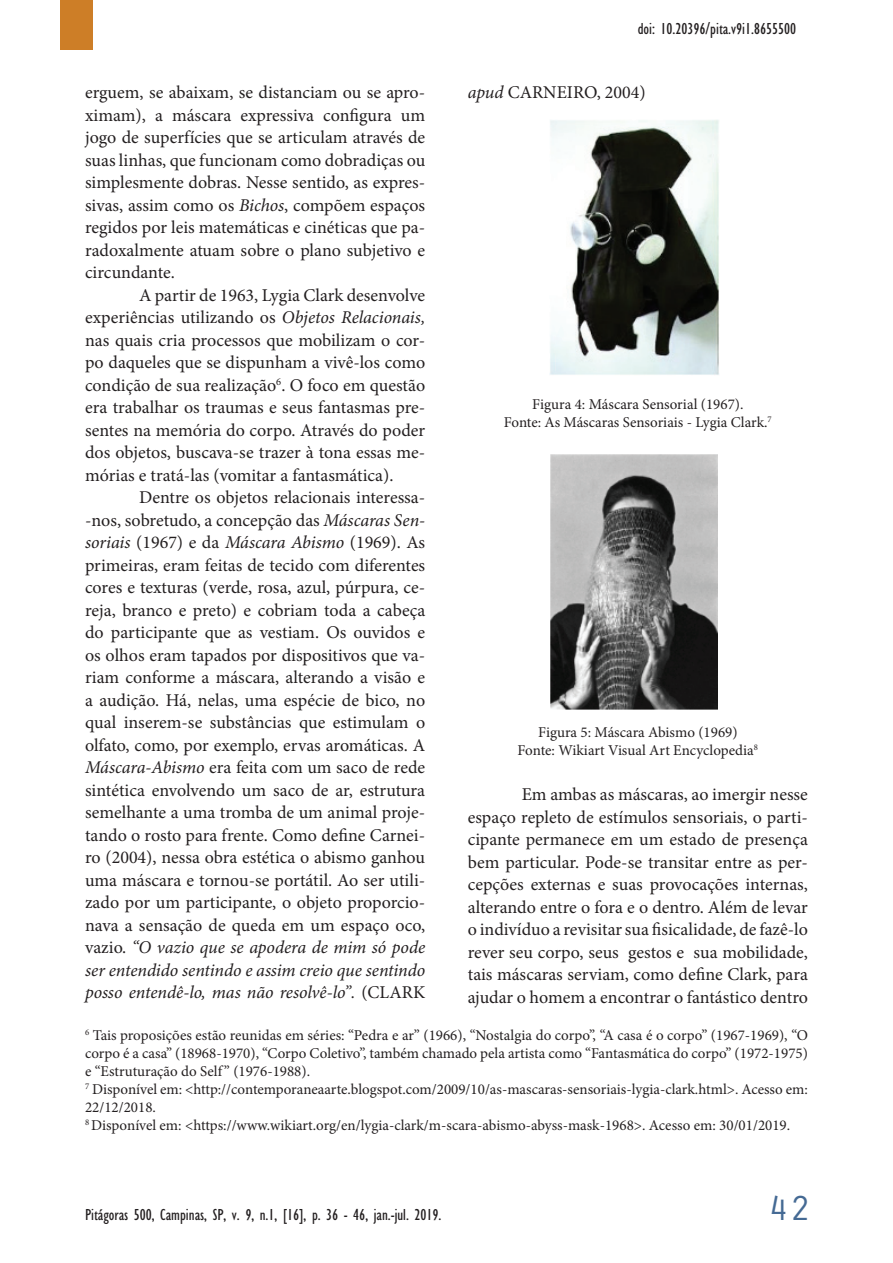
<style>
.page{position:relative;width:893px;height:1263px;background:#fff}
.page>*{position:absolute;margin:0;border:0;box-sizing:border-box;transform-origin:0 0}
.t1{font:36px "Orator Std";color:#456a94}
.t2{font:18px/22.5px "Minion Pro";color:#231f20;text-align:justify}
.t3{font:condensed 16.5px "M Gill Sans";color:#231f20}
.t4{font:15px/18px "Minion Pro";color:#231f20;text-align:center}
.s1{font-style:italic}
</style>
<div class="page">
<div style="left:60px;top:0;width:32px;height:50px;background:#cd7e27"></div>
<img style="left:549px;top:120px;width:170px;height:255px">
<img style="left:550px;top:454px;width:167px;height:256px">
<p class="t3" style="left:638px;top:19px;width:160px">doi: 10.20396/pita.v9i1.8655500</p>
<p class="t2" style="left:85px;top:81px;width:342px">erguem, se abaixam, se distanciam ou se apro&shy;ximam), a máscara expressiva configura um jogo de superfícies que se articulam através de suas linhas, que funcionam como dobradiças ou simplesmente dobras. Nesse sentido, as expres&shy;sivas, assim como os <span class="s1">Bichos</span>, compõem espaços regidos por leis matemáticas e cinéticas que pa&shy;radoxalmente atuam sobre o plano subjetivo e circundante.</p>
<p class="t2" style="left:85px;top:284px;width:342px;text-indent:54px">A partir de 1963, Lygia Clark desenvolve experiências utilizando os <span class="s1">Objetos Relacionais, </span>nas quais cria processos que mobilizam o cor&shy;po daqueles que se dispunham a vivê-los como condição de sua realização<sup>6</sup>. O foco em questão era trabalhar os traumas e seus fantasmas pre&shy;sentes na memória do corpo. Através do poder dos objetos, buscava-se trazer à tona essas me&shy;mórias e tratá-las (vomitar a fantasmática).</p>
<p class="t2" style="left:85px;top:486px;width:342px;text-indent:54px">Dentre os objetos relacionais interessa--nos, sobretudo, a concepção das <span class="s1">Máscaras Sen&shy;soriais</span> (1967) e da <span class="s1">Máscara Abismo</span> (1969). As primeiras, eram feitas de tecido com diferentes cores e texturas (verde, rosa, azul, púrpura, ce&shy;reja, branco e preto) e cobriam toda a cabeça do participante que as vestiam. Os ouvidos e os olhos eram tapados por dispositivos que va&shy;riam conforme a máscara, alterando a visão e a audição. Há, nelas, uma espécie de bico, no qual inserem-se substâncias que estimulam o olfato, como, por exemplo, ervas aromáticas. A <span class="s1">Máscara-Abismo</span> era feita com um saco de rede sintética envolvendo um saco de ar, estrutura semelhante a uma tromba de um animal proje&shy;tando o rosto para frente. Como define Carnei&shy;ro (2004), nessa obra estética o abismo ganhou uma máscara e tornou-se portátil. Ao ser utili&shy;zado por um participante, o objeto proporcio&shy;nava a sensação de queda em um espaço oco, vazio. <span class="s1">“O vazio que se apodera de mim só pode ser entendido sentindo e assim creio que sentindo posso entendê-lo, mas não resolvê-lo”.</span> (CLARK</p>
<p class="t2" style="left:468px;top:81px;width:180px"><span class="s1">apud</span> CARNEIRO, 2004)</p>
<p class="t4" style="left:504px;top:395px;width:269px">Figura 4: Máscara Sensorial (1967).<br>Fonte: As Máscaras Sensoriais - Lygia Clark.<sup>7</sup></p>
<p class="t4" style="left:518px;top:723px;width:242px">Figura 5: Máscara Abismo (1969)<br>Fonte: Wikiart Visual Art Encyclopedia<sup>8</sup></p>
<p class="t2" style="left:468px;top:783px;width:342px;text-indent:54px">Em ambas as máscaras, ao imergir nesse espaço repleto de estímulos sensoriais, o parti&shy;cipante permanece em um estado de presença bem particular. Pode-se transitar entre as per&shy;cepções externas e suas provocações internas, alterando entre o fora e o dentro. Além de levar o indivíduo a revisitar sua fisicalidade, de fazê-lo rever seu corpo, seus gestos e sua mobilidade, tais máscaras serviam, como define Clark, para ajudar o homem a encontrar o fantástico dentro</p>
<p class="t4" style="left:85px;top:1026px;width:724px;text-align:left"><sup>6</sup> Tais proposições estão reunidas em séries: “Pedra e ar” (1966), “Nostalgia do corpo”, “A casa é o corpo” (1967-1969), “O corpo é a casa” (18968-1970), “Corpo Coletivo”, também chamado pela artista como “Fantasmática do corpo” (1972-1975) e “Estruturação do Self ” (1976-1988).<br><sup>7</sup> Disponível em: &lt;http://contemporaneaarte.blogspot.com/2009/10/as-mascaras-sensoriais-lygia-clark.html&gt;. Acesso em:<br>22/12/2018.<br><sup>8</sup> Disponível em: &lt;https://www.wikiart.org/en/lygia-clark/m-scara-abismo-abyss-mask-1968&gt;. Acesso em: 30/01/2019.</p>
<p class="t3" style="left:85px;top:1205px;width:358px">Pitágoras 500, Campinas, SP, v. 9, n.1, [16], p. 36 - 46, jan.-jul. 2019.</p>
<h1 class="t1" style="left:768px;top:1182px;width:45px">42</h1>
</div>
